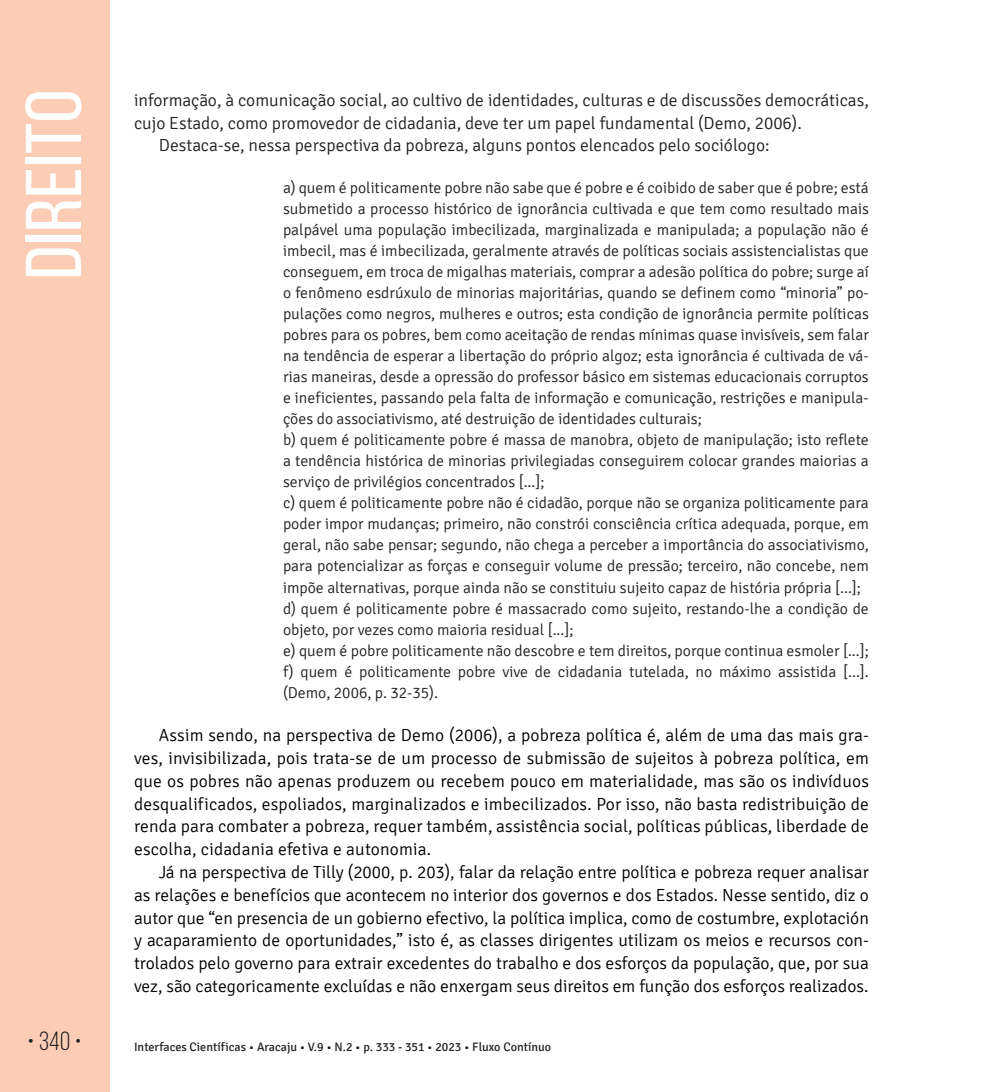
<style>
.page{position:relative;width:993px;height:1092px;background:#fff}
.page>*{position:absolute;margin:0;border:0;box-sizing:border-box;transform-origin:0 0}
.t1{font:78.75px "Bebas Neue";color:#fff;scale:1.09 1}
.t2{font:26.25px "Bebas Neue";color:#231f20}
.t3{font:300 17.5px/22.8px "Signika";color:#000001;text-align:justify}
.t4{font:300 17.5px "Signika";color:#231f20}
.t5{font:300 15.75px/21px "Signika";color:#231f20}
.t6{font:12.25px "Signika";color:#231f20}
</style>
<div class="page">
<div style="left:0;top:0;width:109px;height:1091px;background:#fcccb5"></div>
<h1 class="t1" style="left:11px;top:279px;width:176px;rotate:-90deg">Direito</h1>
<p class="t4" style="left:134px;top:90px;width:736px">informação, à comunicação social, ao cultivo de identidades, culturas e de discussões democráticas,</p>
<p class="t4" style="left:134px;top:113px;width:669px">cujo Estado, como promovedor de cidadania, deve ter um papel fundamental (Demo, 2006).</p>
<p class="t4" style="left:159px;top:136px;width:612px">Destaca-se, nessa perspectiva da pobreza, alguns pontos elencados pelo sociólogo:</p>
<p class="t5" style="left:283px;top:178px;width:587px">a) quem é politicamente pobre não sabe que é pobre e é coibido de saber que é pobre; está submetido a processo histórico de ignorância cultivada e que tem como resultado mais palpável uma população imbecilizada, marginalizada e manipulada; a população não é imbecil, mas é imbecilizada, geralmente através de políticas sociais assistencialistas que conseguem, em troca de migalhas materiais, comprar a adesão política do pobre; surge aí o fenômeno esdrúxulo de minorias majoritárias, quando se definem como “minoria” po&shy;pulações como negros, mulheres e outros; esta condição de ignorância permite políticas pobres para os pobres, bem como aceitação de rendas mínimas quase invisíveis, sem falar na tendência de esperar a libertação do próprio algoz; esta ignorância é cultivada de vá&shy;rias maneiras, desde a opressão do professor básico em sistemas educacionais corruptos e ineficientes, passando pela falta de informação e comunicação, restrições e manipula&shy;ções do associativismo, até destruição de identidades culturais;<br>b) quem é politicamente pobre é massa de manobra, objeto de manipulação; isto reflete a tendência histórica de minorias privilegiadas conseguirem colocar grandes maiorias a serviço de privilégios concentrados [...];<br>c) quem é politicamente pobre não é cidadão, porque não se organiza politicamente para poder impor mudanças; primeiro, não constrói consciência crítica adequada, porque, em geral, não sabe pensar; segundo, não chega a perceber a importância do associativismo, para potencializar as forças e conseguir volume de pressão; terceiro, não concebe, nem impõe alternativas, porque ainda não se constituiu sujeito capaz de história própria [...]; d) quem é politicamente pobre é massacrado como sujeito, restando-lhe a condição de objeto, por vezes como maioria residual [...];<br>e) quem é pobre politicamente não descobre e tem direitos, porque continua esmoler [...]; f) quem é politicamente pobre vive de cidadania tutelada, no máximo assistida [...]. (Demo, 2006, p. 32-35).</p>
<p class="t3" style="left:134px;top:724px;width:736px;text-indent:25px">Assim sendo, na perspectiva de Demo (2006), a pobreza política é, além de uma das mais gra&shy;ves, invisibilizada, pois trata-se de um processo de submissão de sujeitos à pobreza política, em que os pobres não apenas produzem ou recebem pouco em materialidade, mas são os indivíduos desqualificados, espoliados, marginalizados e imbecilizados. Por isso, não basta redistribuição de renda para combater a pobreza, requer também, assistência social, políticas públicas, liberdade de escolha, cidadania efetiva e autonomia.</p>
<p class="t3" style="left:134px;top:861px;width:736px;text-indent:25px">Já na perspectiva de Tilly (2000, p. 203), falar da relação entre política e pobreza requer analisar as relações e benefícios que acontecem no interior dos governos e dos Estados. Nesse sentido, diz o autor que “en presencia de un gobierno efectivo, la política implica, como de costumbre, explotación y acaparamiento de oportunidades,” isto é, as classes dirigentes utilizam os meios e recursos con&shy;trolados pelo governo para extrair excedentes do trabalho e dos esforços da população, que, por sua vez, são categoricamente excluídas e não enxergam seus direitos em função dos esforços realizados.</p>
<h2 class="t2" style="left:28px;top:1026px;width:56px">• 340 •</h2>
<p class="t6" style="left:134px;top:1040px;width:418px">Interfaces Científicas • Aracaju • V.9 • N.2 • p. 333 - 351 • 2023 • Fluxo Contínuo</p>
</div>
